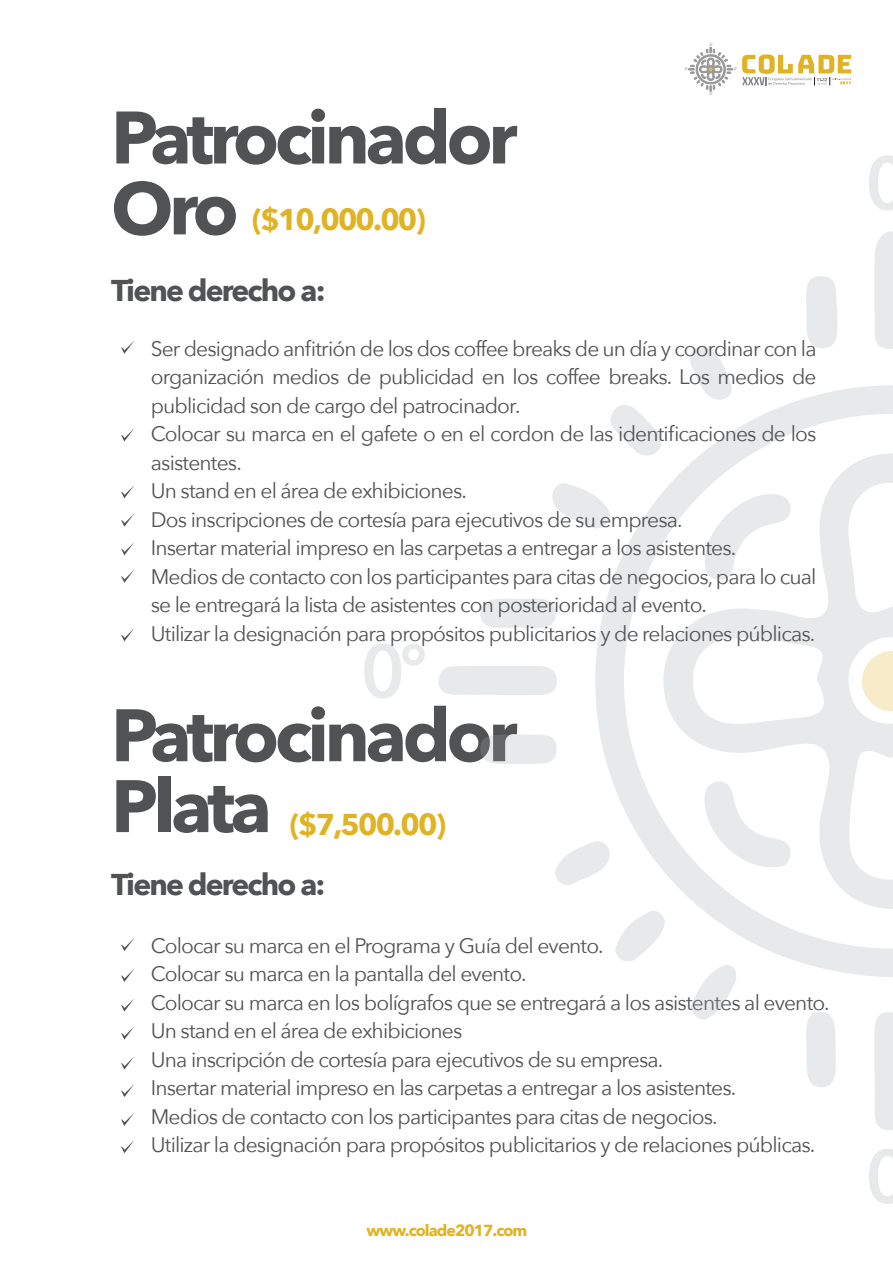
<style>
.page{position:relative;width:893px;height:1263px;background:#fff}
.page>*{position:absolute;margin:0;border:0;box-sizing:border-box;transform-origin:0 0}
.t1{font:700 73.35px/70.9px "Avenir Next";letter-spacing:-.06em;color:#515254}
.t2{font:700 30px "Avenir Next";letter-spacing:-.06em;color:#515254}
.t3{font:700 30px "Avenir Next";letter-spacing:-.06em;color:#e0b325}
.t4{font:21px/28.5px "Avenir Next";letter-spacing:-.04em;color:#515254}
.t5{font:700 16.05px "Avenir Next";letter-spacing:-.06em;color:#e0b325}
</style>
<div class="page">
<svg style="left:121px;top:938px;width:13px;height:13px"></svg>
<svg style="left:121px;top:1027px;width:13px;height:12px"></svg>
<svg style="left:121px;top:999px;width:13px;height:12px"></svg>
<svg style="left:121px;top:969px;width:13px;height:13px"></svg>
<svg style="left:121px;top:1084px;width:13px;height:13px"></svg>
<svg style="left:121px;top:1057px;width:13px;height:12px"></svg>
<svg style="left:121px;top:1113px;width:13px;height:13px"></svg>
<svg style="left:121px;top:1140px;width:13px;height:13px"></svg>
<svg style="left:685px;top:43px;width:166px;height:52px"></svg>
<div style="left:438px;top:666px;width:119px;height:29px;background:#e8e9ea"></div>
<svg style="left:874px;top:1012px;width:19px;height:118px;background:#e9eaeb"></svg>
<svg style="left:874px;top:231px;width:19px;height:118px;background:#eaeaeb"></svg>
<svg style="left:480px;top:734px;width:77px;height:30px;background:#eaebec"></svg>
<svg style="left:806px;top:1012px;width:30px;height:75px;background:#eaebec"></svg>
<svg style="left:480px;top:599px;width:76px;height:29px;background:#eaebeb"></svg>
<svg style="left:552px;top:483px;width:13px;height:32px"></svg>
<svg style="left:806px;top:276px;width:32px;height:72px;background:#ebebec"></svg>
<svg style="left:691px;top:997px;width:36px;height:23px"></svg>
<svg style="left:555px;top:857px;width:10px;height:28px"></svg>
<svg style="left:690px;top:346px;width:28px;height:11px"></svg>
<svg style="left:565px;top:357px;width:328px;height:640px"></svg>
<svg style="left:663px;top:453px;width:230px;height:456px"></svg>
<svg style="left:364px;top:643px;width:61px;height:55px"></svg>
<svg style="left:869px;top:155px;width:24px;height:56px"></svg>
<svg style="left:869px;top:1149px;width:24px;height:55px"></svg>
<svg style="left:862px;top:651px;width:31px;height:60px"></svg>
<svg style="left:121px;top:341px;width:13px;height:13px"></svg>
<svg style="left:121px;top:429px;width:13px;height:12px"></svg>
<svg style="left:121px;top:514px;width:13px;height:13px"></svg>
<svg style="left:121px;top:486px;width:13px;height:12px"></svg>
<svg style="left:121px;top:543px;width:13px;height:12px"></svg>
<svg style="left:121px;top:570px;width:13px;height:13px"></svg>
<svg style="left:121px;top:629px;width:13px;height:12px"></svg>
<h1 class="t1" style="left:111px;top:101px;width:408px">Patrocinador<br>Oro</h1>
<h2 class="t3" style="left:252px;top:193px;width:175px">($10,000.00)</h2>
<h2 class="t2" style="left:111px;top:265px;width:216px">Tiene derecho a:</h2>
<p class="t4" style="left:151px;top:333px;width:667px">Ser designado anfitrión de los dos coffee breaks de un día y coordinar con la organización medios de publicidad en los coffee breaks. Los medios de publicidad son de cargo del patrocinador.<br>Colocar su marca en el gafete o en el cordon de las identificaciones de los asistentes.<br>Un stand en el área de exhibiciones.<br>Dos inscripciones de cortesía para ejecutivos de su empresa.<br>Insertar material impreso en las carpetas a entregar a los asistentes.<br>Medios de contacto con los participantes para citas de negocios, para lo cual se le entregará la lista de asistentes con posterioridad al evento.<br>Utilizar la designación para propósitos publicitarios y de relaciones públicas.</p>
<h1 class="t1" style="left:111px;top:699px;width:408px">Patrocinador<br>Plata</h1>
<h2 class="t3" style="left:290px;top:798px;width:158px">($7,500.00)</h2>
<h2 class="t2" style="left:111px;top:859px;width:216px">Tiene derecho a:</h2>
<p class="t4" style="left:151px;top:930px;width:680px">Colocar su marca en el Programa y Guía del evento.<br>Colocar su marca en la pantalla del evento.<br>Colocar su marca en los bolígrafos que se entregará a los asistentes al evento.<br>Un stand en el área de exhibiciones<br>Una inscripción de cortesía para ejecutivos de su empresa.<br>Insertar material impreso en las carpetas a entregar a los asistentes.<br>Medios de contacto con los participantes para citas de negocios.<br>Utilizar la designación para propósitos publicitarios y de relaciones públicas.</p>
<p class="t5" style="left:366px;top:1216px;width:162px">www.colade2017.com</p>
</div>
